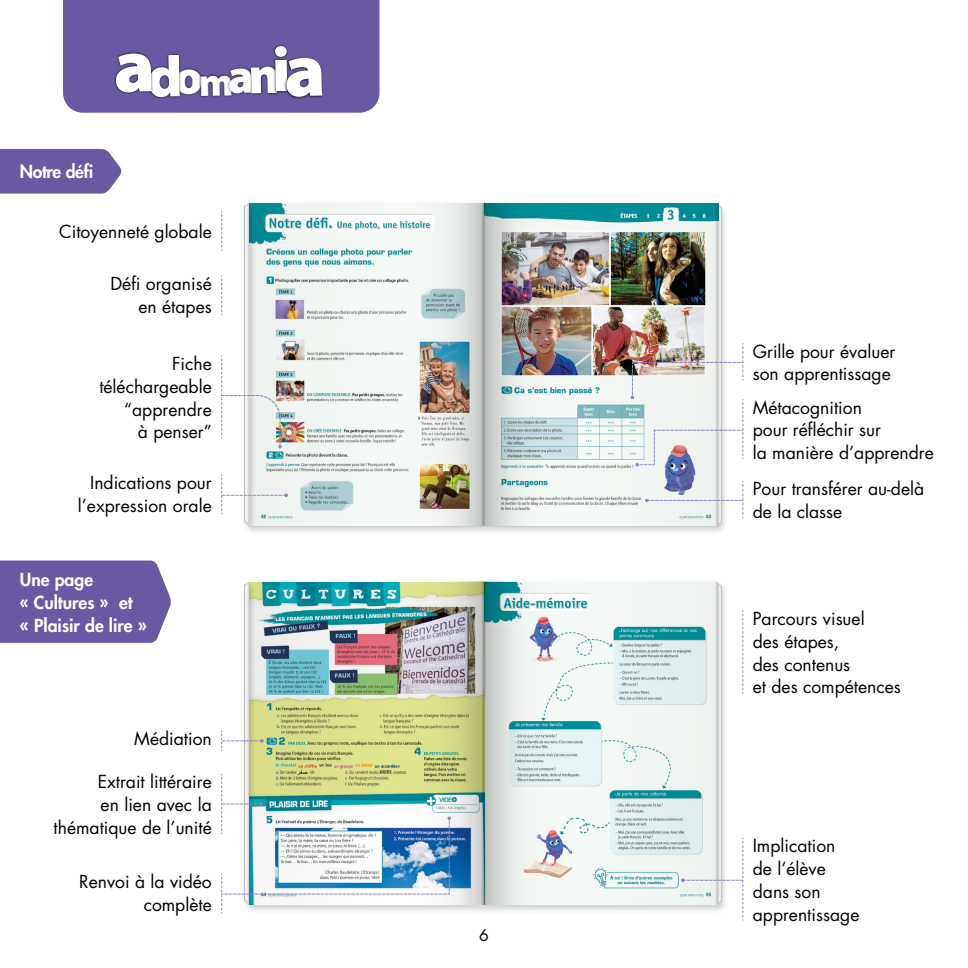
<style>
.page{position:relative;width:968px;height:968px;background:#fff}
.page>*{position:absolute;margin:0;border:0;box-sizing:border-box;transform-origin:0 0}
.t1{font:900 75.42px "Myriad Pro";color:#fff}
.t2{font:17.5px/22.8px "Futura Std";color:#000;text-align:right}
.t3{font:800 17.5px/22.8px "Futura Std";color:#fff}
.t4{font:800 17.5px "Futura Std";letter-spacing:-.02em;color:#fff}
.t5{font:15.75px "Futura Std";color:#000}
.s1{font-size:58.1px}
.s2{font-size:48.3px}
.s3{font-size:39.55px}
.s4{font-size:52.32px}
.s5{font-size:63.18px}
</style>
<div class="page">
<div style="left:0;top:560px;width:171px;height:82px;background:#6859a2"></div>
<div style="left:0;top:149px;width:122px;height:44px;background:#6859a2"></div>
<div style="left:63px;top:0;width:316px;height:113px;background:#6859a2"></div>
<div style="left:175px;top:67px;width:29px;height:29px;background:#000;opacity:.8"></div>
<div style="left:198px;top:73px;width:36px;height:25px;background:#000;opacity:.8"></div>
<div style="left:147px;top:53px;width:35px;height:47px;background:#000;opacity:.8"></div>
<div style="left:113px;top:51px;width:41px;height:43px;background:#000;opacity:.8"></div>
<div style="left:227px;top:67px;width:28px;height:28px;background:#000;opacity:.8"></div>
<div style="left:249px;top:64px;width:31px;height:31px;background:#000;opacity:.8"></div>
<div style="left:273px;top:44px;width:16px;height:49px;background:#000;opacity:.8"></div>
<div style="left:284px;top:56px;width:40px;height:43px;background:#000;opacity:.8"></div>
<div style="left:245px;top:199px;width:475px;height:331px;background:#000;opacity:.05"></div>
<div style="left:712px;top:199px;width:13px;height:330px;background:#000;opacity:.05"></div>
<img style="left:288px;top:203px;width:342px;height:323px">
<img style="left:451px;top:582px;width:230px;height:322px">
<div style="left:240px;top:199px;width:13px;height:331px;background:#000;opacity:.05"></div>
<svg style="left:470px;top:203px;width:25px;height:322px;fill:#c7cbc7"></svg>
<svg style="left:470px;top:581px;width:25px;height:323px"></svg>
<svg style="left:221px;top:203px;width:67px;height:323px"></svg>
<img style="left:630px;top:203px;width:113px;height:323px">
<img style="left:221px;top:581px;width:230px;height:332px">
<svg style="left:681px;top:581px;width:62px;height:339px"></svg>
<h1 class="t1" style="left:113px;top:20px;width:213px;rotate:-1deg">a<span class="s1">d</span><span class="s2">o</span><span class="s3">m</span><span class="s2">a</span><span class="s4">n</span><span class="s5">i</span>a</h1>
<p class="t4" style="left:20px;top:161px;width:75px">Notre défi</p>
<p class="t2" style="left:59px;top:220px;width:154px">Citoyenneté globale</p>
<p class="t2" style="left:110px;top:272px;width:103px">Défi organisé en étapes</p>
<p class="t2" style="left:99px;top:352px;width:114px">Fiche téléchargeable “apprendre<br>à penser”</p>
<p class="t2" style="left:78px;top:471px;width:135px">Indications pour l’expression orale</p>
<p class="t3" style="left:20px;top:568px;width:128px">Une page<br>« Cultures » et<br>« Plaisir de lire »</p>
<p class="t2" style="left:134px;top:727px;width:79px">Médiation</p>
<p class="t2" style="left:54px;top:770px;width:160px">Extrait littéraire<br>en lien avec la thématique de l’unité</p>
<p class="t2" style="left:79px;top:870px;width:134px">Renvoi à la vidéo complète</p>
<p class="t5" style="left:479px;top:925px;width:11px">6</p>
<p class="t2" style="left:752px;top:340px;width:144px;text-align:left">Grille pour évaluer son apprentissage</p>
<p class="t2" style="left:752px;top:396px;width:182px;text-align:left">Métacognition<br>pour réfléchir sur<br>la manière d’apprendre</p>
<p class="t2" style="left:752px;top:477px;width:173px;text-align:left">Pour transférer au-delà de la classe</p>
<p class="t2" style="left:752px;top:607px;width:149px;text-align:left">Parcours visuel<br>des étapes,<br>des contenus<br>et des compétences</p>
<p class="t2" style="left:752px;top:834px;width:108px;text-align:left">Implication<br>de l’élève dans son apprentissage</p>
</div>
